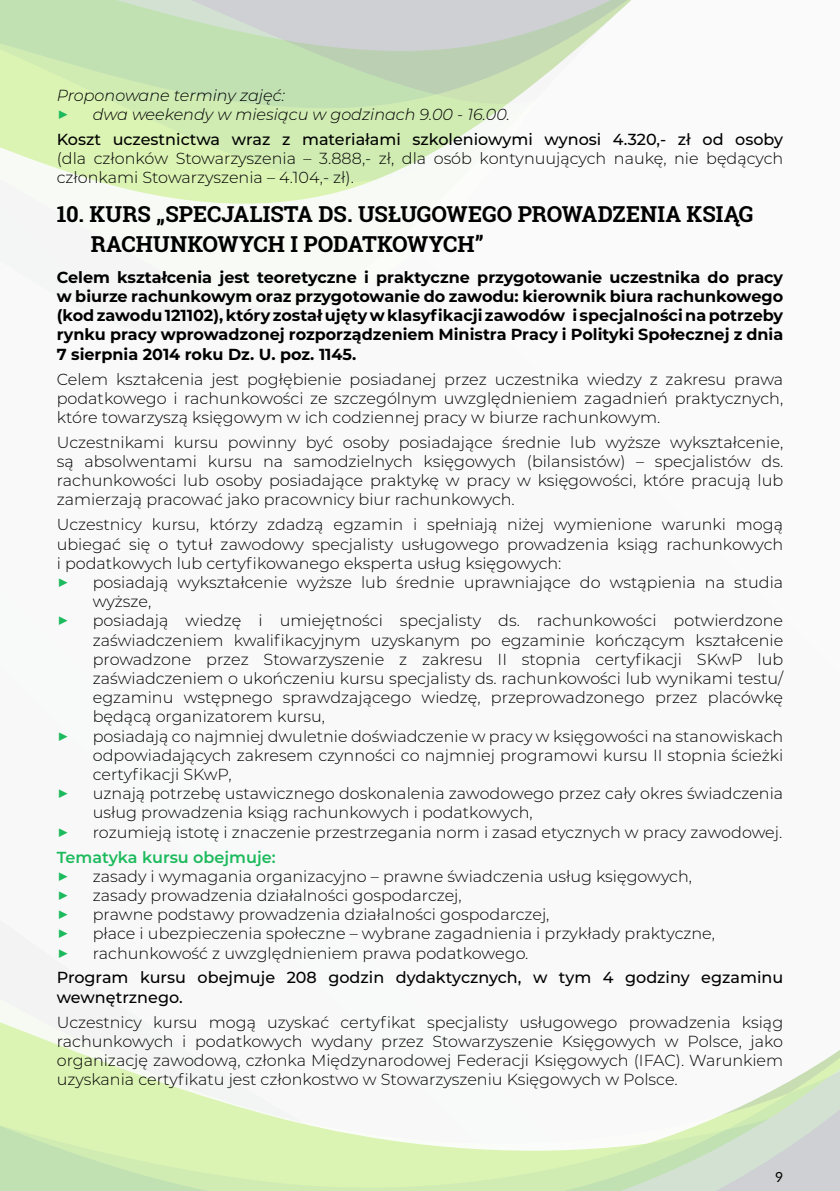
<style>
.page{position:relative;width:840px;height:1191px;background:#fff}
.page>*{position:absolute;margin:0;border:0;box-sizing:border-box;transform-origin:0 0}
.t1{font:700 22px/30.6px "Roboto Slab";color:#000}
.t2{font:300 16px/19.2px "Montserrat";color:#000;text-align:justify}
.t3{font:700 16px/19.2px "Montserrat";color:#000;text-align:justify}
.t4{font:500 16px/19.2px "Montserrat";color:#000}
.t5{font:italic 300 16px/19.2px "Montserrat";color:#000}
.t6{font:14px "Lato";color:#000}
.s1{font-weight:600;font-style:normal;font-size:20px;color:#1dba5d}
.s2{font-weight:600;font-size:20px;color:#1dba5d}
.s3{font-weight:600;color:#1dba5d}
</style>
<div class="page">
<div style="left:0;top:0;width:839px;height:1191px;background:#f9f9f9"></div>
<svg style="left:101px;top:182px;width:269px;height:22px;fill:#dbf3b3"></svg>
<svg style="left:0;top:121px;width:483px;height:61px"></svg>
<svg style="left:0;top:0;width:631px;height:121px;background:#cde1c1"></svg>
<svg style="left:0;top:1030px;width:839px;height:161px"></svg>
<p class="t5" style="left:57px;top:85px;width:454px">Proponowane terminy zajęć:<br><span class="s1">▶</span> dwa weekendy w miesiącu w godzinach 9.00 - 16.00.</p>
<p class="t4" style="left:57px;top:129px;width:727px">Koszt uczestnictwa wraz z materiałami szkoleniowymi wynosi 4.320,- zł od osoby</p>
<p class="t2" style="left:57px;top:148px;width:727px">(dla członków Stowarzyszenia – 3.888,- zł, dla osób kontynuujących naukę, nie będących członkami Stowarzyszenia – 4.104,- zł).</p>
<h1 class="t1" style="left:91px;top:198px;width:663px;text-indent:-34px">10. KURS „SPECJALISTA DS. USŁUGOWEGO PROWADZENIA KSIĄG<br>RACHUNKOWYCH I PODATKOWYCH”</h1>
<p class="t3" style="left:57px;top:267px;width:727px">Celem kształcenia jest teoretyczne i praktyczne przygotowanie uczestnika do pracy w biurze rachunkowym oraz przygotowanie do zawodu: kierownik biura rachunkowego (kod zawodu 121102), który został ujęty w klasyfikacji zawodów i specjalności na potrzeby rynku pracy wprowadzonej rozporządzeniem Ministra Pracy i Polityki Społecznej z dnia 7 sierpnia 2014 roku Dz. U. poz. 1145.</p>
<p class="t2" style="left:57px;top:369px;width:727px">Celem kształcenia jest pogłębienie posiadanej przez uczestnika wiedzy z zakresu prawa podatkowego i rachunkowości ze szczególnym uwzględnieniem zagadnień praktycznych, które towarzyszą księgowym w ich codziennej pracy w biurze rachunkowym.</p>
<p class="t2" style="left:57px;top:432px;width:727px">Uczestnikami kursu powinny być osoby posiadające średnie lub wyższe wykształcenie, są absolwentami kursu na samodzielnych księgowych (bilansistów) – specjalistów ds. rachunkowości lub osoby posiadające praktykę w pracy w księgowości, które pracują lub zamierzają pracować jako pracownicy biur rachunkowych.</p>
<p class="t2" style="left:57px;top:514px;width:727px">Uczestnicy kursu, którzy zdadzą egzamin i spełniają niżej wymienione warunki mogą</p>
<p class="t2" style="left:57px;top:534px;width:727px">ubiegać się o tytuł zawodowy specjalisty usługowego prowadzenia ksiąg rachunkowych</p>
<p class="t2" style="left:57px;top:553px;width:506px">i podatkowych lub certyfikowanego eksperta usług księgowych:</p>
<p class="t2" style="left:57px;top:572px;width:727px"><span class="s2">▶</span> posiadają wykształcenie wyższe lub średnie uprawniające do wstąpienia na studia</p>
<p class="t2" style="left:93px;top:591px;width:60px">wyższe,</p>
<p class="t2" style="left:57px;top:610px;width:727px"><span class="s2">▶</span> posiadają wiedzę i umiejętności specjalisty ds. rachunkowości potwierdzone</p>
<p class="t2" style="left:93px;top:630px;width:691px">zaświadczeniem kwalifikacyjnym uzyskanym po egzaminie kończącym kształcenie</p>
<p class="t2" style="left:93px;top:649px;width:691px">prowadzone przez Stowarzyszenie z zakresu II stopnia certyfikacji SKwP lub</p>
<p class="t2" style="left:93px;top:668px;width:691px">zaświadczeniem o ukończeniu kursu specjalisty ds. rachunkowości lub wynikami testu/</p>
<p class="t2" style="left:93px;top:687px;width:691px">egzaminu wstępnego sprawdzającego wiedzę, przeprowadzonego przez placówkę</p>
<p class="t2" style="left:93px;top:706px;width:233px">będącą organizatorem kursu,</p>
<p class="t2" style="left:57px;top:726px;width:727px"><span class="s2">▶</span> posiadają co najmniej dwuletnie doświadczenie w pracy w księgowości na stanowiskach</p>
<p class="t2" style="left:93px;top:745px;width:691px">odpowiadających zakresem czynności co najmniej programowi kursu II stopnia ścieżki</p>
<p class="t2" style="left:93px;top:764px;width:140px">certyfikacji SKwP,</p>
<p class="t2" style="left:57px;top:783px;width:727px"><span class="s2">▶</span> uznają potrzebę ustawicznego doskonalenia zawodowego przez cały okres świadczenia</p>
<p class="t2" style="left:93px;top:802px;width:441px">usług prowadzenia ksiąg rachunkowych i podatkowych,</p>
<p class="t2" style="left:57px;top:822px;width:726px"><span class="s2">▶</span> rozumieją istotę i znaczenie przestrzegania norm i zasad etycznych w pracy zawodowej.</p>
<p class="t2" style="left:57px;top:846px;width:659px;text-align:left"><span class="s3">Tematyka kursu obejmuje:<br></span><span class="s2">▶</span> zasady i wymagania organizacyjno – prawne świadczenia usług księgowych,<br><span class="s2">▶</span> zasady prowadzenia działalności gospodarczej,<br><span class="s2">▶</span> prawne podstawy prowadzenia działalności gospodarczej,<br><span class="s2">▶</span> płace i ubezpieczenia społeczne – wybrane zagadnienia i przykłady praktyczne, <span class="s2">▶</span> rachunkowość z uwzględnieniem prawa podatkowego.</p>
<p class="t4" style="left:57px;top:967px;width:727px">Program kursu obejmuje 208 godzin dydaktycznych, w tym 4 godziny egzaminu wewnętrznego.</p>
<p class="t2" style="left:57px;top:1011px;width:727px">Uczestnicy kursu mogą uzyskać certyfikat specjalisty usługowego prowadzenia ksiąg rachunkowych i podatkowych wydany przez Stowarzyszenie Księgowych w Polsce, jako organizację zawodową, członka Międzynarodowej Federacji Księgowych (IFAC). Warunkiem uzyskania certyfikatu jest członkostwo w Stowarzyszeniu Księgowych w Polsce.</p>
<p class="t6" style="left:774px;top:1166px;width:10px">9</p>
</div>
